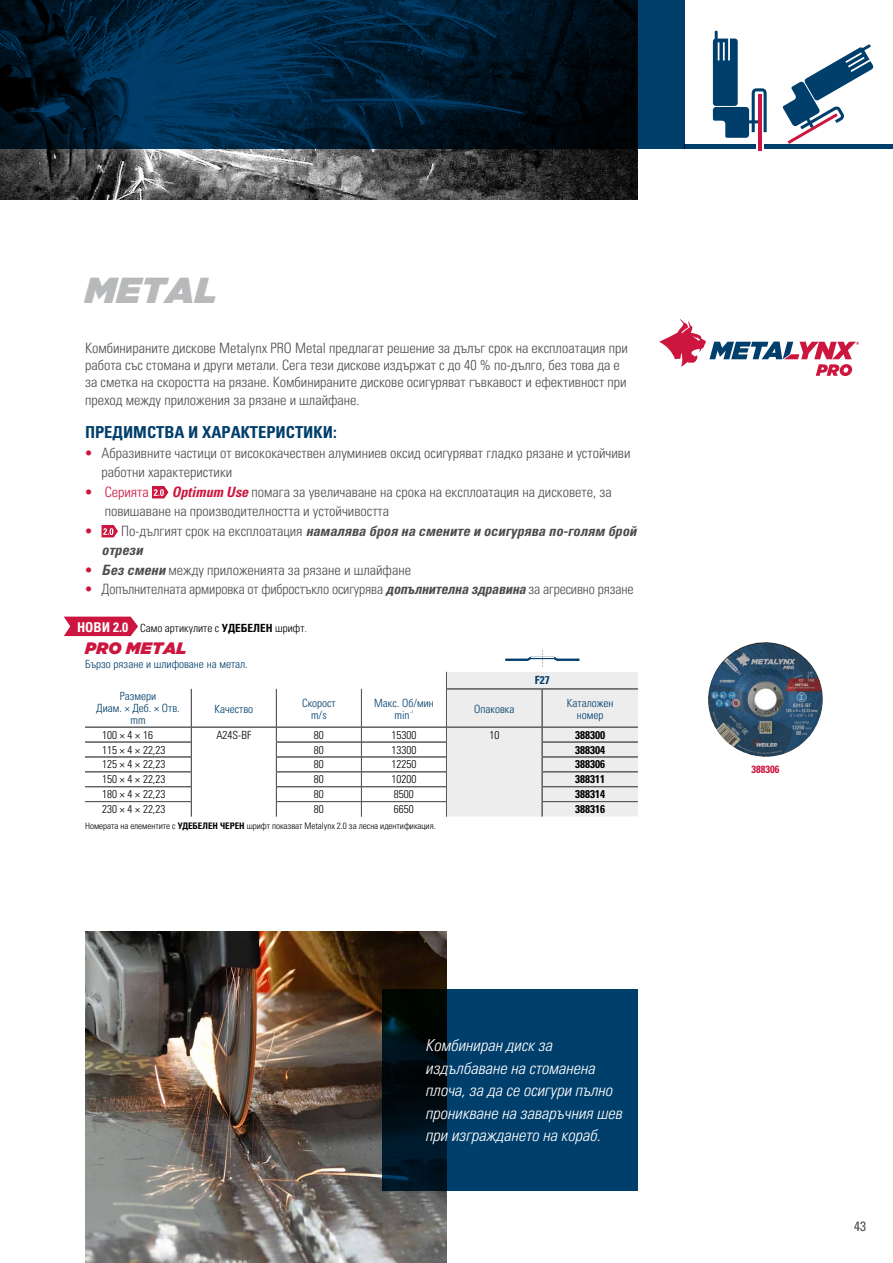
<style>
.page{position:relative;width:893px;height:1263px;background:#fff}
.page>*{position:absolute;margin:0;border:0;box-sizing:border-box;transform-origin:0 0}
.t1{font:italic 36px "Gotham Ultra";letter-spacing:.015em;color:#b7b9bb}
.t2{font:16.5px/22.5px "Univers LTCYR 47 Light Cond Obl";color:#fff}
.t3{font:16.5px "Univers LTCYR 67 Bold Cond";color:#003e6b}
.t4{font:italic 16.5px "Gotham Ultra";letter-spacing:.015em;color:#cd163f}
.t5{font:14.25px/17.2px "Univers LTCYR 47 Light Cond";color:#4d4d4f}
.t6{font:14.25px/19.5px "Univers LTCYR 67 Bold Cond Obl";color:#4d4d4f}
.t7{font:14.25px "Univers LTCYR 47 Light Cond";color:#cd163f}
.t8{font:condensed 13.5px "Univers LT Pro";color:#4d4d4f}
.t9{font:300 condensed 11.25px "Univers LT Pro";color:#000}
.t10{font:11.25px/12px "Univers LTCYR 47 Light Cond";color:#003e6b;text-align:center}
.t11{font:700 condensed 11.25px "Univers LT Pro";color:#000}
.t12{font:11.25px "Univers LTCYR 47 Light Cond";color:#000}
.t13{font:700 condensed 11.25px "Univers LT Pro";color:#003e6b}
.t14{font:700 condensed 10.5px "Univers LT Pro";color:#cd163f}
.t15{font:9px "Univers LTCYR 47 Light Cond";color:#000}
.s1{color:#cd163f}
.s2{font-family:"Univers LTCYR 67 Bold Cond Obl";color:#cd163f}
.s3{font-family:"Univers LTCYR 47 Light Cond";color:#cd163f}
.s4{font-family:"Univers LTCYR 47 Light Cond"}
.s5{font-family:"Univers LTCYR 67 Bold Cond Obl"}
.s6{font-family:"Univers LTCYR 67 Bold Cond";font-size:13.5px;color:#fff}
.s7{font-family:"Univers LTCYR 67 Bold Cond"}
.s8{color:#4d4d4f}
</style>
<div class="page">
<div style="left:685px;top:144px;width:208px;height:5px;background:#003e6b"></div>
<svg style="left:783px;top:44px;width:90px;height:100px"></svg>
<svg style="left:756px;top:138px;width:7px;height:12px"></svg>
<svg style="left:713px;top:31px;width:54px;height:107px"></svg>
<hr style="left:758px;top:94px;width:3px;height:56px;background:#cd163f">
<img style="left:0;top:149px;width:638px;height:51px">
<svg style="left:0;top:0;width:685px;height:149px;background:#002038"></svg>
<img style="left:730px;top:642px;width:36px;height:13px">
<svg style="left:659px;top:319px;width:200px;height:57px"></svg>
<img style="left:85px;top:931px;width:361px;height:332px">
<svg style="left:383px;top:989px;width:255px;height:202px;background:#003154"></svg>
<svg style="left:191px;top:728px;width:1px;height:88px"></svg>
<svg style="left:276px;top:728px;width:1px;height:88px"></svg>
<svg style="left:361px;top:728px;width:1px;height:88px"></svg>
<hr style="left:191px;top:727px;width:85px;height:1px;background:#58595b">
<hr style="left:276px;top:727px;width:85px;height:1px;background:#58595b">
<hr style="left:361px;top:727px;width:85px;height:1px;background:#58595b">
<hr style="left:85px;top:727px;width:106px;height:1px;background:#58595b">
<hr style="left:85px;top:742px;width:107px;height:1px;background:#58595b">
<hr style="left:276px;top:742px;width:85px;height:1px;background:#58595b">
<hr style="left:361px;top:742px;width:86px;height:1px;background:#58595b">
<hr style="left:85px;top:756px;width:107px;height:1px;background:#58595b">
<hr style="left:276px;top:756px;width:85px;height:1px;background:#58595b">
<hr style="left:361px;top:756px;width:86px;height:1px;background:#58595b">
<hr style="left:85px;top:771px;width:107px;height:1px;background:#58595b">
<hr style="left:276px;top:771px;width:85px;height:1px;background:#58595b">
<hr style="left:361px;top:771px;width:86px;height:1px;background:#58595b">
<hr style="left:85px;top:786px;width:107px;height:1px;background:#58595b">
<hr style="left:276px;top:786px;width:85px;height:1px;background:#58595b">
<hr style="left:361px;top:786px;width:86px;height:1px;background:#58595b">
<hr style="left:85px;top:801px;width:107px;height:1px;background:#58595b">
<hr style="left:276px;top:801px;width:85px;height:1px;background:#58595b">
<hr style="left:361px;top:801px;width:86px;height:1px;background:#58595b">
<hr style="left:191px;top:689px;width:1px;height:38px;background:#58595b">
<hr style="left:276px;top:689px;width:1px;height:38px;background:#58595b">
<hr style="left:361px;top:689px;width:1px;height:38px;background:#58595b">
<svg style="left:446px;top:651px;width:192px;height:165px;background:#eaeaeb"></svg>
<hr style="left:446px;top:688px;width:96px;height:1px;background:#58595b">
<hr style="left:542px;top:688px;width:96px;height:1px;background:#58595b">
<hr style="left:446px;top:727px;width:96px;height:1px;background:#58595b">
<hr style="left:542px;top:727px;width:96px;height:1px;background:#58595b">
<hr style="left:446px;top:689px;width:1px;height:38px;background:#58595b">
<hr style="left:542px;top:742px;width:96px;height:1px;background:#58595b">
<hr style="left:542px;top:756px;width:96px;height:1px;background:#58595b">
<hr style="left:542px;top:771px;width:96px;height:1px;background:#58595b">
<hr style="left:542px;top:786px;width:96px;height:1px;background:#58595b">
<hr style="left:542px;top:801px;width:96px;height:1px;background:#58595b">
<svg style="left:64px;top:617px;width:74px;height:19px"></svg>
<svg style="left:152px;top:486px;width:16px;height:12px"></svg>
<svg style="left:102px;top:525px;width:16px;height:12px"></svg>
<h1 class="t1" style="left:85px;top:269px;width:133px">METAL</h1>
<p class="t5" style="left:85px;top:338px;width:544px">Комбинираните дискове Metalynx PRO Metal предлагат решение за дълъг срок на експлоатация при работа със стомана и други метали. Сега тези дискове издържат с до 40 % по-дълго, без това да е за сметка на скоростта на рязане. Комбинираните дискове осигуряват гъвкавост и ефективност при преход между приложения за рязане и шлайфане.</p>
<p class="t3" style="left:85px;top:422px;width:253px">ПРЕДИМСТВА И ХАРАКТЕРИСТИКИ:</p>
<p class="t5" style="left:102px;top:442px;width:530px;line-height:19.5px;text-indent:-17px"><span class="s1">•</span> Абразивните частици от висококачествен алуминиев оксид осигуряват гладко рязане и устойчиви работни характеристики</p>
<p class="t7" style="left:85px;top:482px;width:65px">• Серията</p>
<p class="t5" style="left:105px;top:481px;width:509px;line-height:19.5px;text-indent:67px"><span class="s2">Optimum Use</span> помага за увеличаване на срока на експлоатация на дисковете, за повишаване на производителността и устойчивостта</p>
<p class="t6" style="left:102px;top:521px;width:536px;text-indent:-17px"><span class="s3">•</span> <span class="s4">По-дългият срок на експлоатация</span> намалява броя на смените и осигурява по-голям брой отрези</p>
<p class="t5" style="left:85px;top:560px;width:327px"><span class="s1">•</span> <span class="s5">Без смени</span> между приложенията за рязане и шлайфане</p>
<p class="t5" style="left:85px;top:580px;width:550px"><span class="s1">•</span> Допълнителната армировка от фибростъкло осигурява <span class="s5">допълнителна здравина</span> за агресивно рязане</p>
<p class="t12" style="left:77px;top:620px;width:231px"><span class="s6">НОВИ 2.0</span> Само артикулите с <span class="s7">УДЕБЕЛЕН</span> шрифт<span class="s8">.</span></p>
<p class="t4" style="left:85px;top:639px;width:103px">PRO METAL</p>
<p class="t10" style="left:85px;top:657px;width:164px">Бързо рязане и шлифоване на метал.</p>
<p class="t10" style="left:96px;top:690px;width:85px">Размери<br>Диам. × Деб. × Отв. mm</p>
<p class="t13" style="left:535px;top:673px;width:16px">F27</p>
<p class="t10" style="left:215px;top:702px;width:40px">Качество</p>
<p class="t10" style="left:302px;top:696px;width:35px">Скорост m/s</p>
<p class="t10" style="left:374px;top:696px;width:61px">Макс. Об/мин min<sup>⁻¹</sup></p>
<p class="t10" style="left:474px;top:702px;width:42px">Опаковка</p>
<p class="t10" style="left:567px;top:696px;width:48px">Каталожен номер</p>
<p class="t9" style="left:102px;top:727px;width:52px">100 × 4 × 16</p>
<p class="t9" style="left:216px;top:727px;width:36px">A24S-BF</p>
<p class="t9" style="left:314px;top:727px;width:11px">80</p>
<p class="t9" style="left:391px;top:727px;width:26px">15300</p>
<p class="t9" style="left:489px;top:727px;width:11px">10</p>
<p class="t11" style="left:575px;top:728px;width:31px">388300</p>
<p class="t9" style="left:102px;top:742px;width:65px">115 × 4 × 22,23</p>
<p class="t9" style="left:314px;top:742px;width:11px">80</p>
<p class="t9" style="left:391px;top:742px;width:26px">13300</p>
<p class="t11" style="left:575px;top:743px;width:31px">388304</p>
<p class="t9" style="left:102px;top:757px;width:65px">125 × 4 × 22,23</p>
<p class="t9" style="left:314px;top:757px;width:11px">80</p>
<p class="t9" style="left:391px;top:757px;width:26px">12250</p>
<p class="t11" style="left:575px;top:757px;width:31px">388306</p>
<p class="t9" style="left:102px;top:772px;width:65px">150 × 4 × 22,23</p>
<p class="t9" style="left:314px;top:772px;width:11px">80</p>
<p class="t9" style="left:391px;top:772px;width:26px">10200</p>
<p class="t11" style="left:575px;top:772px;width:31px">388311</p>
<p class="t9" style="left:102px;top:787px;width:65px">180 × 4 × 22,23</p>
<p class="t9" style="left:314px;top:787px;width:11px">80</p>
<p class="t9" style="left:394px;top:787px;width:21px">8500</p>
<p class="t11" style="left:575px;top:787px;width:31px">388314</p>
<p class="t9" style="left:102px;top:802px;width:65px">230 × 4 × 22,23</p>
<p class="t9" style="left:314px;top:802px;width:11px">80</p>
<p class="t9" style="left:394px;top:802px;width:21px">6650</p>
<p class="t11" style="left:575px;top:802px;width:31px">388316</p>
<p class="t15" style="left:85px;top:820px;width:352px">Номерата на елементите с <span class="s7">УДЕБЕЛЕН ЧЕРЕН</span> шрифт показват Metalynx 2.0 за лесна идентификация.</p>
<p class="t2" style="left:425px;top:1033px;width:198px">Комбиниран диск за издълбаване на стоманена плоча, за да се осигури пълно проникване на заваръчния шев при изграждането на кораб.</p>
<p class="t14" style="left:751px;top:763px;width:29px">388306</p>
<p class="t8" style="left:854px;top:1218px;width:13px">43</p>
</div>
